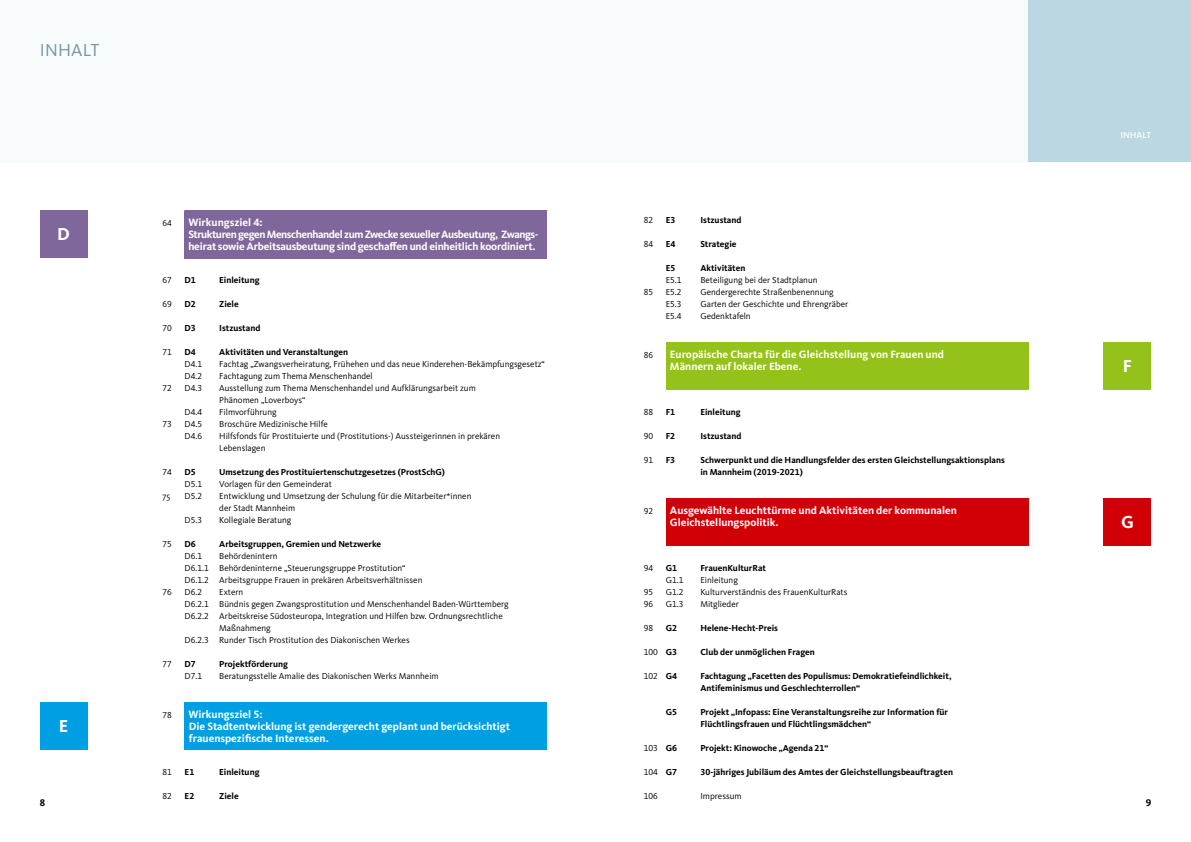
<style>
.page{position:relative;width:1191px;height:842px;background:#fff}
.page>*{position:absolute;margin:0;border:0;box-sizing:border-box;transform-origin:0 0}
.t1{font:18px "Kievit OT";letter-spacing:.01em;color:#7393a3}
.t2{font:700 18px "Kievit OT";color:#fff}
.t3{font:700 11px/12px "Kievit OT";color:#fff}
.t4{font:700 11px/12px "Kievit OT";letter-spacing:-.02em;color:#fff}
.t5{font:700 10px "Kievit OT";color:#000}
.t6{font:9px/12px "Kievit OT";color:#000}
.t7{font:700 9px/12px "Kievit OT";color:#000}
.t8{font:500 9px "Kievit OT";letter-spacing:.01em;color:#fff}
.s1{font-weight:700}
</style>
<div class="page">
<div style="left:0;top:0;width:1035px;height:163px;background:#f8fbfc"></div>
<div style="left:1028px;top:0;width:163px;height:162px;background:#bbd7e1"></div>
<div style="left:184px;top:211px;width:363px;height:47px;background:#80679b"></div>
<div style="left:184px;top:703px;width:363px;height:47px;background:#009ee3"></div>
<div style="left:665px;top:343px;width:363px;height:47px;background:#94c11a"></div>
<div style="left:665px;top:499px;width:363px;height:47px;background:#d10007"></div>
<hr style="left:184px;top:210px;width:363px;height:1px;background:#80679b">
<div style="left:40px;top:210px;width:47px;height:48px;background:#80679b"></div>
<div style="left:1103px;top:343px;width:48px;height:47px;background:#94c11a"></div>
<div style="left:1103px;top:499px;width:48px;height:47px;background:#d10007"></div>
<div style="left:40px;top:702px;width:47px;height:48px;background:#009ee3"></div>
<h1 class="t1" style="left:40px;top:39px;width:61px">INHALT</h1>
<p class="t8" style="left:1120px;top:130px;width:32px">INHALT</p>
<p class="t6" style="left:643px;top:213px;width:11px">82</p>
<p class="t7" style="left:665px;top:213px;width:11px">E3</p>
<p class="t7" style="left:700px;top:213px;width:43px">Istzustand</p>
<p class="t6" style="left:643px;top:237px;width:11px">84</p>
<p class="t7" style="left:665px;top:237px;width:11px">E4</p>
<p class="t7" style="left:700px;top:237px;width:38px">Strategie</p>
<p class="t7" style="left:665px;top:261px;width:11px">E5</p>
<p class="t7" style="left:700px;top:261px;width:46px">Aktivitäten</p>
<p class="t6" style="left:665px;top:273px;width:17px">E5.1</p>
<p class="t6" style="left:700px;top:273px;width:119px">Beteiligung bei der Stadtplanun</p>
<p class="t6" style="left:643px;top:285px;width:11px">85</p>
<p class="t6" style="left:665px;top:285px;width:17px">E5.2</p>
<p class="t6" style="left:700px;top:285px;width:135px">Gendergerechte Straßenbenennung</p>
<p class="t6" style="left:665px;top:297px;width:17px">E5.3</p>
<p class="t6" style="left:700px;top:297px;width:149px">Garten der Geschichte und Ehrengräber</p>
<p class="t6" style="left:665px;top:309px;width:17px">E5.4</p>
<p class="t6" style="left:700px;top:309px;width:52px">Gedenktafeln</p>
<p class="t6" style="left:643px;top:348px;width:11px">86</p>
<p class="t3" style="left:670px;top:348px;width:275px">Europäische Charta für die Gleichstellung von Frauen und<br>Männern auf lokaler Ebene.</p>
<p class="t6" style="left:643px;top:405px;width:11px">88</p>
<p class="t7" style="left:665px;top:405px;width:11px">F1</p>
<p class="t7" style="left:700px;top:405px;width:42px">Einleitung</p>
<p class="t6" style="left:643px;top:429px;width:11px">90</p>
<p class="t7" style="left:665px;top:429px;width:11px">F2</p>
<p class="t7" style="left:700px;top:429px;width:43px">Istzustand</p>
<p class="t6" style="left:643px;top:453px;width:11px">91</p>
<p class="t7" style="left:665px;top:453px;width:11px">F3</p>
<p class="t7" style="left:700px;top:453px;width:306px">Schwerpunkt und die Handlungsfelder des ersten Gleichstellungsaktionsplans in Mannheim (2019-2021)</p>
<p class="t6" style="left:643px;top:504px;width:11px">92</p>
<p class="t3" style="left:670px;top:504px;width:288px">Ausgewählte Leuchttürme und Aktivitäten der kommunalen<br>Gleichstellungspolitik.</p>
<p class="t6" style="left:643px;top:561px;width:11px">94</p>
<p class="t7" style="left:665px;top:561px;width:13px">G1</p>
<p class="t7" style="left:700px;top:561px;width:67px">FrauenKulturRat</p>
<p class="t6" style="left:665px;top:573px;width:19px">G1.1</p>
<p class="t6" style="left:700px;top:573px;width:39px">Einleitung</p>
<p class="t6" style="left:643px;top:585px;width:11px">95</p>
<p class="t6" style="left:665px;top:585px;width:19px">G1.2</p>
<p class="t6" style="left:700px;top:585px;width:148px">Kulturverständnis des FrauenKulturRats</p>
<p class="t6" style="left:643px;top:597px;width:11px">96</p>
<p class="t6" style="left:665px;top:597px;width:19px">G1.3</p>
<p class="t6" style="left:700px;top:597px;width:40px">Mitglieder</p>
<p class="t6" style="left:643px;top:621px;width:11px">98</p>
<p class="t7" style="left:665px;top:621px;width:13px">G2</p>
<p class="t7" style="left:700px;top:621px;width:79px">Helene-Hecht-Preis</p>
<p class="t6" style="left:643px;top:645px;width:35px">100 <span class="s1">G3</span></p>
<p class="t7" style="left:700px;top:645px;width:116px">Club der unmöglichen Fragen</p>
<p class="t6" style="left:643px;top:669px;width:35px">102 <span class="s1">G4</span></p>
<p class="t7" style="left:700px;top:669px;width:253px">Fachtagung „Facetten des Populismus: Demokratiefeindlichkeit,<br>Antifeminismus und Geschlechterrollen“</p>
<p class="t7" style="left:665px;top:705px;width:13px">G5</p>
<p class="t7" style="left:700px;top:705px;width:249px">Projekt „Infopass: Eine Veranstaltungsreihe zur Information für<br>Flüchtlingsfrauen und Flüchtlingsmädchen“</p>
<p class="t6" style="left:643px;top:741px;width:35px">103 <span class="s1">G6</span></p>
<p class="t7" style="left:700px;top:741px;width:130px">Projekt: Kinowoche „Agenda 21“</p>
<p class="t6" style="left:643px;top:765px;width:35px">104 <span class="s1">G7</span></p>
<p class="t7" style="left:700px;top:765px;width:254px">30-jähriges Jubiläum des Amtes der Gleichstellungsbeauftragten</p>
<p class="t6" style="left:643px;top:789px;width:16px">106</p>
<p class="t6" style="left:700px;top:789px;width:43px">Impressum</p>
<p class="t6" style="left:163px;top:216px;width:11px">64</p>
<p class="t4" style="left:188px;top:216px;width:351px">Wirkungsziel 4:<br>Strukturen gegen Menschenhandel zum Zwecke sexueller Ausbeutung, Zwangs&shy;heirat sowie Arbeitsausbeutung sind geschaffen und einheitlich koordiniert.</p>
<p class="t6" style="left:163px;top:273px;width:11px">67</p>
<p class="t7" style="left:185px;top:273px;width:13px">D1</p>
<p class="t7" style="left:219px;top:273px;width:42px">Einleitung</p>
<p class="t6" style="left:163px;top:297px;width:11px">69</p>
<p class="t7" style="left:185px;top:297px;width:13px">D2</p>
<p class="t7" style="left:219px;top:297px;width:21px">Ziele</p>
<p class="t6" style="left:163px;top:321px;width:11px">70</p>
<p class="t7" style="left:185px;top:321px;width:13px">D3</p>
<p class="t7" style="left:219px;top:321px;width:43px">Istzustand</p>
<p class="t6" style="left:163px;top:345px;width:11px">71</p>
<p class="t7" style="left:185px;top:345px;width:13px">D4</p>
<p class="t7" style="left:219px;top:345px;width:130px">Aktivitäten und Veranstaltungen</p>
<p class="t6" style="left:185px;top:357px;width:19px">D4.1</p>
<p class="t6" style="left:219px;top:357px;width:327px">Fachtag „Zwangsverheiratung, Frühehen und das neue Kinderehen-Bekämpfungsgesetz“</p>
<p class="t6" style="left:185px;top:369px;width:19px">D4.2</p>
<p class="t6" style="left:219px;top:369px;width:155px">Fachtagung zum Thema Menschenhandel</p>
<p class="t6" style="left:163px;top:381px;width:11px">72</p>
<p class="t6" style="left:185px;top:381px;width:19px">D4.3</p>
<p class="t6" style="left:219px;top:381px;width:258px">Ausstellung zum Thema Menschenhandel und Aufklärungsarbeit zum<br>Phänomen „Loverboys“</p>
<p class="t6" style="left:185px;top:405px;width:19px">D4.4</p>
<p class="t6" style="left:219px;top:405px;width:59px">Filmvorführung</p>
<p class="t6" style="left:163px;top:417px;width:11px">73</p>
<p class="t6" style="left:185px;top:417px;width:19px">D4.5</p>
<p class="t6" style="left:219px;top:417px;width:110px">Broschüre Medizinische Hilfe</p>
<p class="t6" style="left:185px;top:429px;width:19px">D4.6</p>
<p class="t6" style="left:219px;top:429px;width:282px">Hilfsfonds für Prostituierte und (Prostitutions-) Aussteigerinnen in prekären<br>Lebenslagen</p>
<p class="t6" style="left:163px;top:465px;width:11px">74</p>
<p class="t7" style="left:185px;top:465px;width:13px">D5</p>
<p class="t7" style="left:219px;top:465px;width:227px">Umsetzung des Prostituiertenschutzgesetzes (ProstSchG)</p>
<p class="t6" style="left:185px;top:477px;width:19px">D5.1</p>
<p class="t6" style="left:219px;top:477px;width:114px">Vorlagen für den Gemeinderat</p>
<p class="t6" style="left:163px;top:489px;width:9px">75</p>
<p class="t6" style="left:185px;top:489px;width:19px">D5.2</p>
<p class="t6" style="left:219px;top:489px;width:254px">Entwicklung und Umsetzung der Schulung für die Mitarbeiter*innen der Stadt Mannheim</p>
<p class="t6" style="left:185px;top:513px;width:19px">D5.3</p>
<p class="t6" style="left:219px;top:513px;width:74px">Kollegiale Beratung</p>
<p class="t6" style="left:163px;top:537px;width:11px">75</p>
<p class="t7" style="left:185px;top:537px;width:13px">D6</p>
<p class="t7" style="left:219px;top:537px;width:163px">Arbeitsgruppen, Gremien und Netzwerke</p>
<p class="t6" style="left:185px;top:549px;width:19px">D6.1</p>
<h1 class="t2" style="left:57px;top:223px;width:14px">D</h1>
<h1 class="t2" style="left:1122px;top:355px;width:11px">F</h1>
<h1 class="t2" style="left:1121px;top:511px;width:14px">G</h1>
<p class="t6" style="left:185px;top:549px;width:239px;text-indent:35px">Behördenintern<br>D6.1.1 Behördeninterne „Steuerungsgruppe Prostitution“<br>D6.1.2 Arbeitsgruppe Frauen in prekären Arbeitsverhältnissen</p>
<p class="t6" style="left:163px;top:585px;width:11px">76</p>
<p class="t6" style="left:185px;top:585px;width:19px">D6.2</p>
<p class="t6" style="left:219px;top:585px;width:26px">Extern</p>
<p class="t6" style="left:185px;top:597px;width:325px">D6.2.1 Bündnis gegen Zwangsprostitution und Menschenhandel Baden-Württemberg</p>
<p class="t6" style="left:185px;top:609px;width:320px">D6.2.2 Arbeitskreise Südosteuropa, Integration und Hilfen bzw. Ordnungsrechtliche</p>
<p class="t6" style="left:219px;top:621px;width:53px">Maßnahmeng</p>
<p class="t6" style="left:185px;top:633px;width:227px">D6.2.3 Runder Tisch Prostitution des Diakonischen Werkes</p>
<p class="t6" style="left:163px;top:657px;width:11px">77</p>
<p class="t7" style="left:185px;top:657px;width:13px">D7</p>
<p class="t7" style="left:219px;top:657px;width:70px">Projektförderung</p>
<p class="t6" style="left:185px;top:669px;width:19px">D7.1</p>
<p class="t6" style="left:219px;top:669px;width:221px">Beratungsstelle Amalie des Diakonischen Werks Mannheim</p>
<p class="t6" style="left:163px;top:708px;width:11px">78</p>
<p class="t3" style="left:189px;top:708px;width:323px">Wirkungsziel 5:<br>Die Stadtentwicklung ist gendergerecht geplant und berücksichtigt frauenspezifische Interessen.</p>
<p class="t6" style="left:163px;top:765px;width:11px">81</p>
<p class="t7" style="left:185px;top:765px;width:11px">E1</p>
<p class="t7" style="left:219px;top:765px;width:42px">Einleitung</p>
<p class="t6" style="left:163px;top:789px;width:11px">82</p>
<p class="t7" style="left:185px;top:789px;width:11px">E2</p>
<p class="t7" style="left:219px;top:789px;width:21px">Ziele</p>
<h1 class="t2" style="left:59px;top:715px;width:11px">E</h1>
<p class="t5" style="left:40px;top:797px;width:7px">8</p>
<p class="t5" style="left:1145px;top:797px;width:7px">9</p>
</div>
